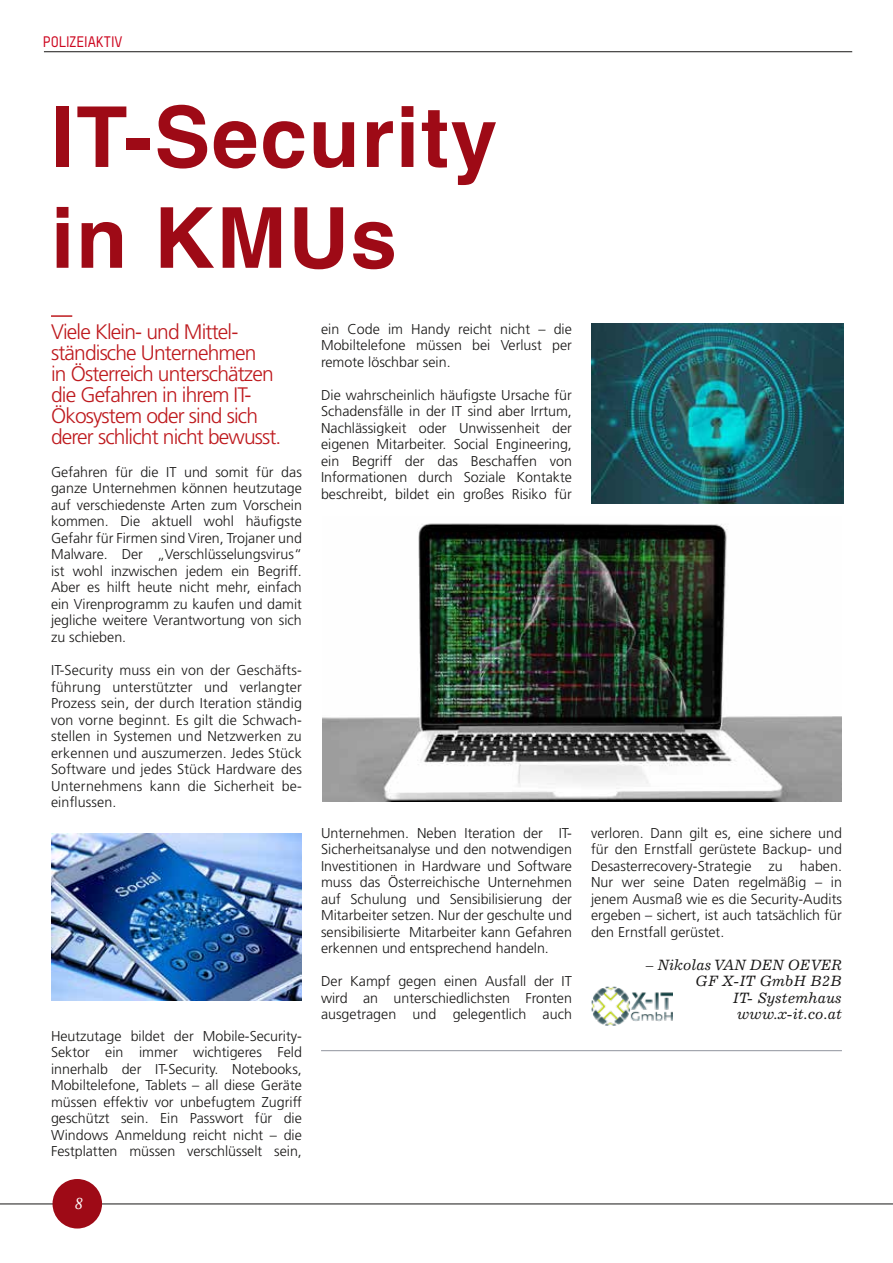
<style>
.page{position:relative;width:893px;height:1263px;background:#fff}
.page>*{position:absolute;margin:0;border:0;box-sizing:border-box;transform-origin:0 0}
.t1{font:700 84px/100.8px "Helvetica";letter-spacing:.02em;color:#9e0a16}
.t2{font:300 21px/21px "Frutiger LT Std";letter-spacing:-.04em;color:#be1a1e}
.t3{font:italic 16.5px "Excelsior LT Std";color:#fff}
.t4{font:italic 15px/16.5px "Excelsior LT Std";color:#181716;text-align:right}
.t5{font:500 15px "TSTARPRO";color:#cd061f}
.t6{font:300 14.25px/16.5px "Frutiger LT Std";color:#181716;text-align:justify}
</style>
<div class="page">
<hr style="left:44px;top:51px;width:808px;height:1px;background:#181716">
<hr style="left:51px;top:315px;width:21px;height:2px;background:#be1a1e">
<img style="left:591px;top:323px;width:252px;height:180px">
<img style="left:323px;top:523px;width:519px;height:278px">
<img style="left:51px;top:833px;width:251px;height:168px">
<img style="left:591px;top:986px;width:82px;height:40px">
<hr style="left:321px;top:1050px;width:521px;height:1px;background:#90949e">
<hr style="left:0;top:1203px;width:893px;height:1px;background:#181716">
<div style="left:53px;top:1179px;width:49px;height:49px;background:#9e0a16;border-radius:50%"></div>
<p class="t5" style="left:43px;top:33px;width:81px">POLIZEIAKTIV</p>
<h1 class="t1" style="left:51px;top:88px;width:448px">IT-Security in KMUs</h1>
<h2 class="t2" style="left:51px;top:321px;width:232px">Viele Klein- und Mittel&shy;ständische Unternehmen<br>in Österreich unterschätzen die Gefahren in ihrem IT-<br>Ökosystem oder sind sich derer schlicht nicht bewusst.</h2>
<p class="t6" style="left:51px;top:464px;width:252px">Gefahren für die IT und somit für das ganze Unternehmen können heutzutage auf verschiedenste Arten zum Vorschein kommen. Die aktuell wohl häufigste Gefahr für Firmen sind Viren, Trojaner und Malware. Der „Verschlüsselungsvirus“ ist wohl inzwischen jedem ein Begriff.<br>Aber es hilft heute nicht mehr, einfach ein Virenprogramm zu kaufen und damit jegliche weitere Verantwortung von sich zu schieben.</p>
<p class="t6" style="left:51px;top:662px;width:252px">IT-Security muss ein von der Geschäfts&shy;führung unterstützter und verlangter Prozess sein, der durch Iteration ständig von vorne beginnt. Es gilt die Schwach&shy;stellen in Systemen und Netzwerken zu erkennen und auszumerzen. Jedes Stück Software und jedes Stück Hardware des Unternehmens kann die Sicherheit be&shy;einflussen.</p>
<p class="t6" style="left:51px;top:1028px;width:252px">Heutzutage bildet der Mobile-Security-Sektor ein immer wichtigeres Feld innerhalb der IT-Security. Notebooks, Mobiltelefone, Tablets – all diese Geräte müssen effektiv vor unbefugtem Zugriff geschützt sein. Ein Passwort für die Windows Anmeldung reicht nicht – die Festplatten müssen verschlüsselt sein,</p>
<p class="t3" style="left:74px;top:1193px;width:11px">8</p>
<p class="t6" style="left:321px;top:321px;width:252px">ein Code im Handy reicht nicht – die Mobiltelefone müssen bei Verlust per remote löschbar sein.</p>
<p class="t6" style="left:321px;top:387px;width:252px">Die wahrscheinlich häufigste Ursache für Schadensfälle in der IT sind aber Irrtum, Nachlässigkeit oder Unwissenheit der eigenen Mitarbeiter. Social Engineering, ein Begriff der das Beschaffen von Informationen durch Soziale Kontakte beschreibt, bildet ein großes Risiko für</p>
<p class="t6" style="left:321px;top:825px;width:252px">Unternehmen. Neben Iteration der IT-Sicherheitsanalyse und den notwendigen Investitionen in Hardware und Software muss das Österreichische Unternehmen auf Schulung und Sensibilisierung der Mitarbeiter setzen. Nur der geschulte und sensibilisierte Mitarbeiter kann Gefahren erkennen und entsprechend handeln.</p>
<p class="t6" style="left:321px;top:973px;width:252px">Der Kampf gegen einen Ausfall der IT wird an unterschiedlichsten Fronten ausgetragen und gelegentlich auch</p>
<p class="t6" style="left:591px;top:825px;width:252px">verloren. Dann gilt es, eine sichere und für den Ernstfall gerüstete Backup- und Desasterrecovery-Strategie zu haben.<br>Nur wer seine Daten regelmäßig – in jenem Ausmaß wie es die Security-Audits ergeben – sichert, ist auch tatsächlich für den Ernstfall gerüstet.</p>
<p class="t4" style="left:646px;top:956px;width:198px">– Nikolas VAN DEN OEVER<br>GF X-IT GmbH B2B<br>IT- Systemhaus www.x-it.co.at</p>
</div>
